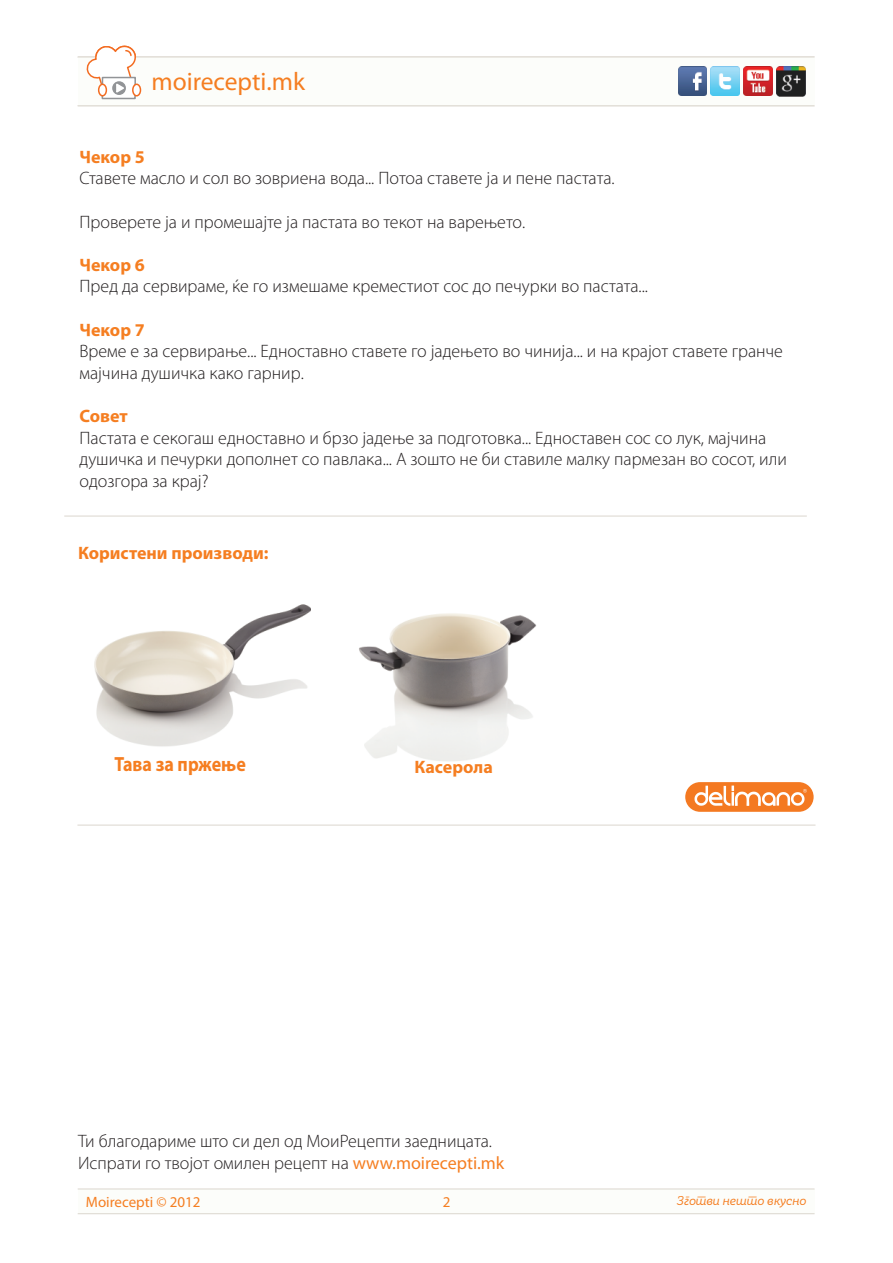
<style>
.page{position:relative;width:893px;height:1263px;background:#fff}
.page>*{position:absolute;margin:0;border:0;box-sizing:border-box;transform-origin:0 0}
.t1{font:25.5px "Myriad Pro";color:#f57e21}
.t2{font:700 20.55px "Myriad Pro";color:#f57e21;scale:.88 1}
.t3{font:300 18px/21.6px "Myriad Pro";color:#231f20}
.t4{font:700 18px "Myriad Pro";color:#f57e21}
.t5{font:15px "Myriad Pro";color:#f57e21}
.t6{font:12px "Skola Sans It";letter-spacing:-.02em;color:#f57e21}
.s1{font-weight:400;color:#f57e21}
</style>
<div class="page">
<hr style="left:64px;top:516px;width:743px;height:1px;background:#dbd6ce">
<hr style="left:77px;top:825px;width:738px;height:1px;background:#dbd6ce">
<div style="left:685px;top:782px;width:129px;height:30px;background:#f47921;border-radius:15px"></div>
<svg style="left:694px;top:785px;width:113px;height:21px"></svg>
<div style="left:78px;top:57px;width:736px;height:49px;background:#fcfdfa"></div>
<hr style="left:78px;top:105px;width:736px;height:1px;background:#dbd6ce">
<hr style="left:78px;top:57px;width:736px;height:1px;background:#dbd6ce">
<div style="left:102px;top:78px;width:33px;height:20px;background:#fff"></div>
<div style="left:102px;top:77px;width:34px;height:22px;border:2px solid #929497"></div>
<div style="left:98px;top:84px;width:9px;height:13px;border:2px solid #f36c21;border-radius:50%"></div>
<div style="left:133px;top:84px;width:7px;height:12px;background:#fff;border-radius:50%"></div>
<div style="left:132px;top:84px;width:9px;height:13px;border:2px solid #f36c21;border-radius:50%"></div>
<svg style="left:86px;top:45px;width:50px;height:49px"></svg>
<img style="left:711px;top:67px;width:29px;height:29px">
<img style="left:678px;top:67px;width:29px;height:29px">
<img style="left:744px;top:67px;width:29px;height:29px">
<img style="left:777px;top:67px;width:29px;height:29px">
<div style="left:78px;top:1189px;width:736px;height:25px;background:#fcfdfa"></div>
<hr style="left:78px;top:1213px;width:736px;height:1px;background:#dbd6ce">
<hr style="left:78px;top:1188px;width:736px;height:1px;background:#dbd6ce">
<img style="left:94px;top:604px;width:217px;height:143px">
<img style="left:359px;top:613px;width:178px;height:148px">
<h1 class="t1" style="left:152px;top:66px;width:155px">moirecepti.mk</h1>
<p class="t4" style="left:80px;top:145px;width:67px">Чекор 5</p>
<p class="t3" style="left:80px;top:168px;width:537px">Ставете масло и сол во зовриена вода... Потоа ставете ја и пене пастата.</p>
<p class="t3" style="left:80px;top:211px;width:447px">Проверете ја и промешајте ја пастата во текот на варењето.</p>
<p class="t4" style="left:80px;top:253px;width:67px">Чекор 6</p>
<p class="t3" style="left:80px;top:276px;width:570px">Пред да сервираме, ќе го измешаме креместиот сос до печурки во пастата...</p>
<p class="t4" style="left:80px;top:318px;width:67px">Чекор 7</p>
<p class="t3" style="left:80px;top:341px;width:705px">Време е за сервирање... Едноставно ставете го јадењето во чинија... и на крајот ставете гранче мајчина душичка како гарнир.</p>
<p class="t4" style="left:80px;top:404px;width:50px">Совет</p>
<p class="t3" style="left:80px;top:427px;width:709px">Пастата е секогаш едноставно и брзо јадење за подготовка... Едноставен сос со лук, мајчина душичка и печурки дополнет со павлака... А зошто не би ставиле малку пармезан во сосот, или одозгора за крај?</p>
<p class="t4" style="left:78px;top:541px;width:192px">Користени производи:</p>
<p class="t2" style="left:114px;top:750px;width:151px">Тава за пржење</p>
<p class="t4" style="left:414px;top:756px;width:80px">Касерола</p>
<p class="t3" style="left:78px;top:1130px;width:428px">Ти благодариме што си дел од МоиРецепти заедницата.<br>Испрати го твојот омилен рецепт на <span class="s1">www.moirecepti.mk</span></p>
<p class="t5" style="left:86px;top:1193px;width:116px">Moirecepti © 2012</p>
<p class="t5" style="left:443px;top:1193px;width:9px">2</p>
<p class="t6" style="left:677px;top:1194px;width:131px">Зготви нешто вкусно</p>
</div>
